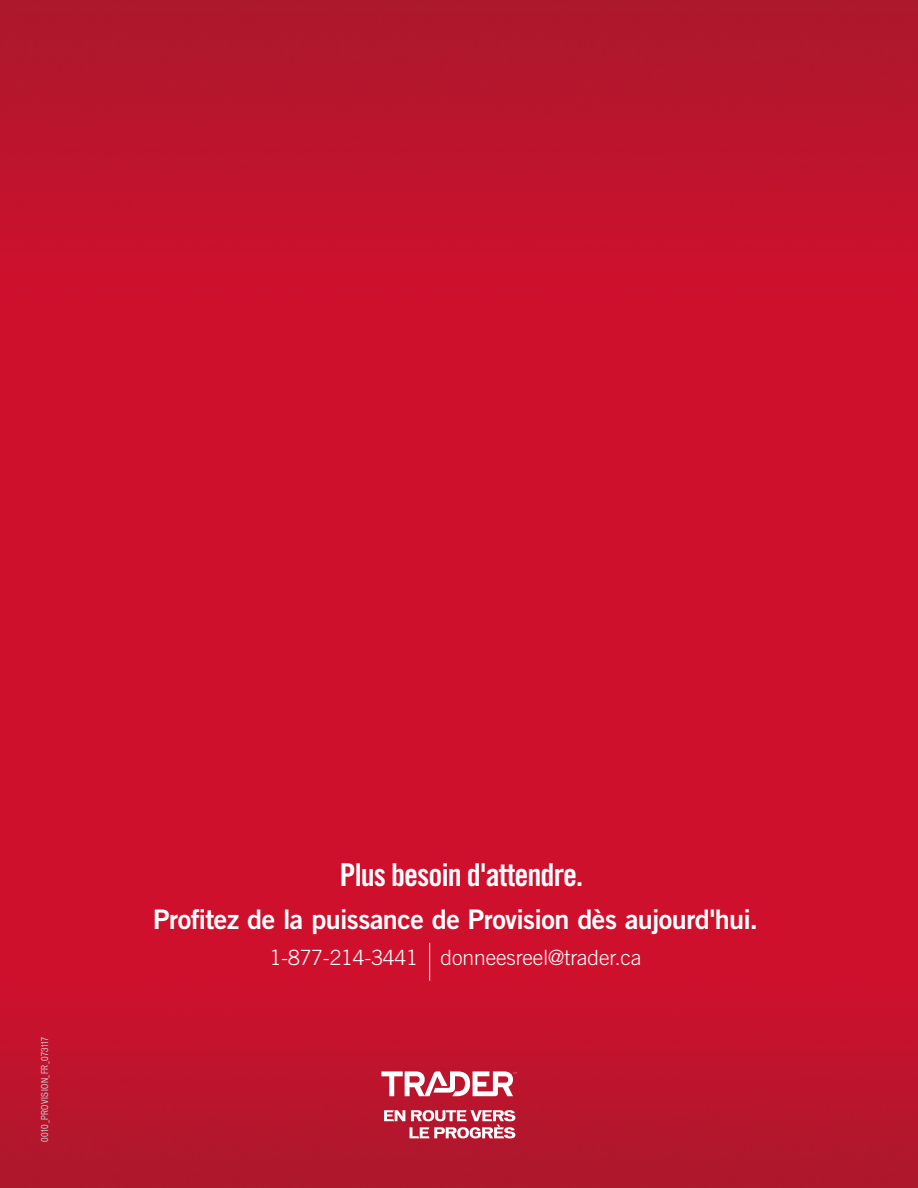
<style>
.page{position:relative;width:918px;height:1188px;background:#fff}
.page>*{position:absolute;margin:0;border:0;box-sizing:border-box;transform-origin:0 0}
.mw_body{font:31.5px "Trade Gothic Bold Cond Twenty";letter-spacing:-.03em;color:#fff}
.mw_body-2{font:27px "Trade Gothic Bold Two";letter-spacing:-.02em;color:#fff}
.mw_body-3{font:300 21px "Trade Gothic";letter-spacing:-.005em;color:#fff}
.t1{font:condensed 9px "Vonnes";letter-spacing:.05em;color:#d1d2d4}
</style>
<div class="page">
<img style="left:0;top:0;width:918px;height:1188px">
<hr style="left:429px;top:943px;width:1px;height:38px;background:#fff">
<svg style="left:381px;top:1071px;width:136px;height:25px"></svg>
<svg style="left:384px;top:1110px;width:131px;height:28px"></svg>
<p class="t1" style="left:39px;top:1142px;width:106px;rotate:-90deg">0010_PROVISION_FR_073117</p>
<p class="mw_body" style="left:340px;top:856px;width:245px">Plus besoin d'attendre.</p>
<p class="mw_body-2" style="left:153px;top:902px;width:606px">Profitez de la puissance de Provision dès aujourd'hui.</p>
<p class="mw_body-3" style="left:270px;top:945px;width:373px">1-877-214-3441 donneesreel@trader.ca</p>
</div>
